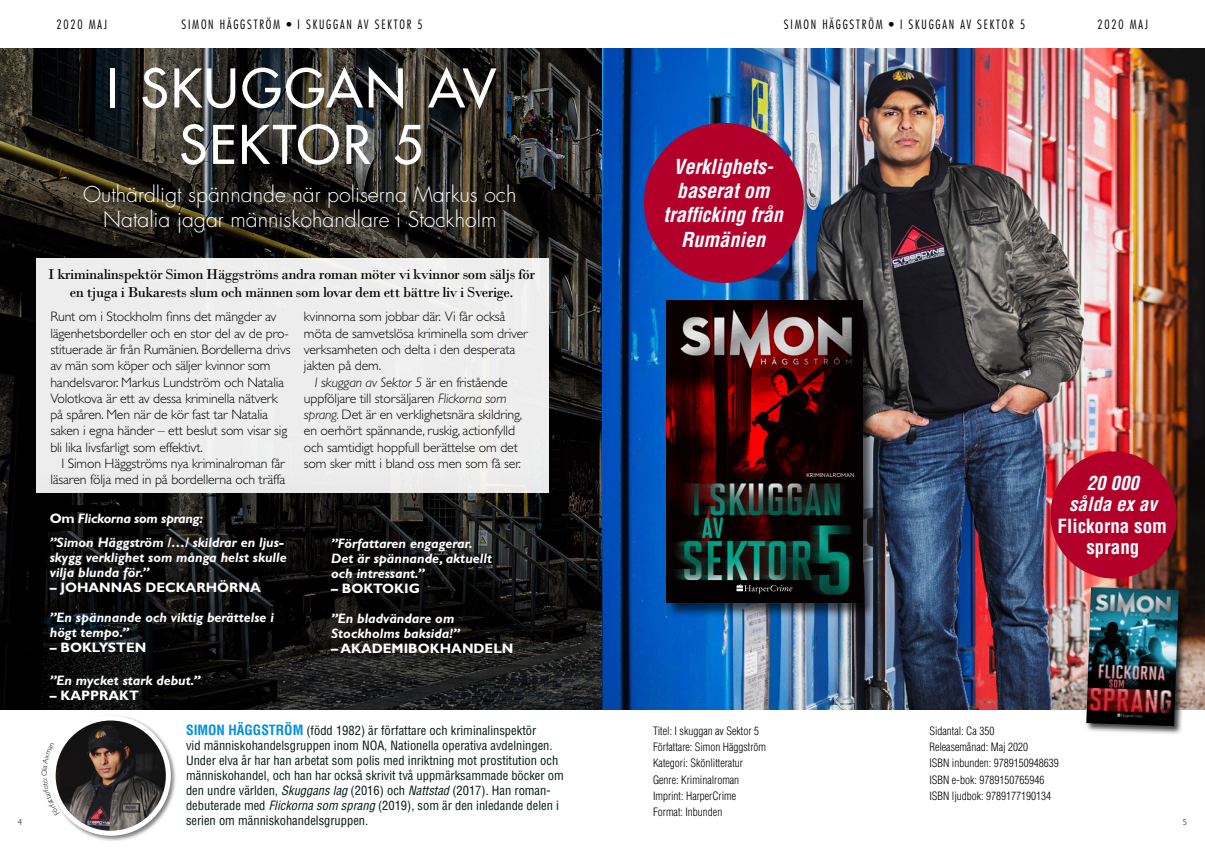
<style>
.page{position:relative;width:1205px;height:851px;background:#fff}
.page>*{position:absolute;margin:0;border:0;box-sizing:border-box;transform-origin:0 0}
.t1{font:500 51.75px/56.4px "Futura Std";letter-spacing:.04em;color:#fff;text-align:center}
.t2{font:300 21.25px/25px "Futura Std";color:#fff;text-align:center}
.t3{font:italic 700 condensed 20.12px/24.2px "Helvetica LT Std";color:#fff;text-align:center}
.t4{font:700 condensed 19px/21.5px "Helvetica LT Std";color:#fff;text-align:center}
.t5{font:italic 700 condensed 19px/21.5px "Helvetica LT Std";color:#fff;text-align:center}
.t6{font:15px/18.8px "Bodoni";letter-spacing:-.03em;color:#000;text-align:center}
.t7{font:300 13.75px/16.2px "Gill Sans Std";letter-spacing:-.01em;color:#000}
.t8{font:italic 700 13.75px/15px "Gill Sans Std";color:#fff}
.t9{font:700 13.75px "Gill Sans Std";color:#fff}
.t10{font:condensed 12.5px/15px "Helvetica LT Std";color:#061715}
.t11{font:300 condensed 12.5px "Futura Std";letter-spacing:.14em;color:#000}
.t12{font:300 condensed 11.25px/16.2px "Helvetica LT Std";color:#000}
.t13{font:300 8.75px "Gill Sans Std";color:#000}
.t14{font:5.88px "Neutraface 2 Text";color:#fff}
.s1{font-style:normal}
.s2{font-style:italic}
.s3{font-weight:700;font-size:13.75px;color:#008fdf}
</style>
<div class="page">
<img style="left:0;top:48px;width:602px;height:416px">
<img style="left:602px;top:48px;width:603px;height:661px">
<div style="left:49px;top:714px;width:128px;height:127px;background:#000;opacity:.5"></div>
<img style="left:53px;top:718px;width:115px;height:115px;border-radius:58px">
<div style="left:51px;top:715px;width:120px;height:120px;border:5px solid #fff;border-radius:50%"></div>
<div style="left:37px;top:259px;width:512px;height:234px;background:#ededed"></div>
<div style="left:665px;top:301px;width:212px;height:317px;background:#000;opacity:.63"></div>
<img style="left:667px;top:300px;width:195px;height:302px">
<div style="left:729px;top:576px;width:70px;height:24px;background:#000;opacity:.75"></div>
<svg style="left:736px;top:583px;width:56px;height:10px"></svg>
<div style="left:644px;top:123px;width:160px;height:160px;background:#b3002b;border-radius:50%"></div>
<div style="left:1050px;top:451px;width:126px;height:127px;background:#b3002b;border-radius:50%"></div>
<img style="left:0;top:464px;width:602px;height:245px">
<div style="left:1085px;top:585px;width:102px;height:149px;background:#000;opacity:.75"></div>
<img style="left:1086px;top:587px;width:93px;height:139px">
<svg style="left:49px;top:742px;width:11px;height:73px"></svg>
<p class="t11" style="left:57px;top:17px;width:52px">2020 MAJ</p>
<p class="t11" style="left:181px;top:17px;width:243px">SIMON HÄGGSTRÖM • I SKUGGAN AV SEKTOR 5</p>
<h1 class="t1" style="left:106px;top:60px;width:391px">I SKUGGAN AV<br>SEKTOR 5</h1>
<h2 class="t2" style="left:83px;top:182px;width:435px">Outhärdligt spännande när poliserna Markus och<br>Natalia jagar människohandlare i Stockholm</h2>
<p class="t6" style="left:48px;top:264px;width:488px">I kriminalinspektör Simon Häggströms andra roman möter vi kvinnor som säljs för en tjuga i Bukarests slum och männen som lovar dem ett bättre liv i Sverige.</p>
<p class="t7" style="left:50px;top:309px;width:242px">Runt om i Stockholm finns det mängder av lägenhetsbordeller och en stor del av de pro&shy;stituerade är från Rumänien. Bordellerna drivs av män som köper och säljer kvinnor som handelsvaror. Markus Lundström och Natalia Volotkova är ett av dessa kriminella nätverk på spåren. Men när de kör fast tar Natalia saken i egna händer – ett beslut som visar sig bli lika livsfarligt som effektivt.</p>
<p class="t7" style="left:50px;top:455px;width:236px;text-align:right">I Simon Häggströms nya kriminalroman får läsaren följa med in på bordellerna och träffa</p>
<p class="t8" style="left:50px;top:505px;width:235px;line-height:24.5px"><span class="s1">Om</span> Flickorna som sprang:<br>”Simon Häggström /…/ skildrar en ljus-</p>
<p class="t8" style="left:50px;top:550px;width:238px">skygg verklighet som många helst skulle vilja blunda för.”</p>
<p class="t9" style="left:50px;top:579px;width:213px">– JOHANNAS DECKARHÖRNA</p>
<p class="t8" style="left:50px;top:610px;width:226px">”En spännande och viktig berättelse i högt tempo.”</p>
<p class="t9" style="left:50px;top:639px;width:98px">– BOKLYSTEN</p>
<p class="t8" style="left:50px;top:672px;width:152px">”En mycket stark debut.”</p>
<p class="t9" style="left:50px;top:687px;width:91px">– KAPPRAKT</p>
<p class="t7" style="left:304px;top:309px;width:225px">kvinnorna som jobbar där. Vi får också möta de samvetslösa kriminella som driver verksamheten och delta i den desperata jakten på dem.</p>
<p class="t7" style="left:304px;top:374px;width:220px;text-indent:11px"><span class="s2">I skuggan av Sektor 5</span> är en fristående uppföljare till storsäljaren <span class="s2">Flickorna som sprang.</span> Det är en verklighetsnära skildring, en oerhört spännande, ruskig, actionfylld och samtidigt hoppfull berättelse om det som sker mitt i bland oss men som få ser.</p>
<p class="t8" style="left:331px;top:536px;width:162px">”Författaren engagerar.<br>Det är spännande, aktuellt och intressant.”</p>
<p class="t9" style="left:331px;top:580px;width:90px">– BOKTOKIG</p>
<p class="t8" style="left:331px;top:611px;width:130px">”En bladvändare om<br>Stockholms baksida!”</p>
<p class="t9" style="left:331px;top:640px;width:184px">– AKADEMIBOKHANDELN</p>
<p class="t11" style="left:784px;top:17px;width:243px">SIMON HÄGGSTRÖM • I SKUGGAN AV SEKTOR 5</p>
<p class="t11" style="left:1097px;top:17px;width:52px">2020 MAJ</p>
<h3 class="t3" style="left:663px;top:154px;width:121px">Verklighets&shy;baserat om trafficking från<br>Rumänien</h3>
<p class="t14" style="left:806px;top:471px;width:49px">KRIMINALROMAN</p>
<h3 class="t5" style="left:1069px;top:472px;width:89px">20 000 sålda ex av</h3>
<h3 class="t4" style="left:1057px;top:514px;width:111px">Flickorna som sprang</h3>
<p class="t10" style="left:186px;top:722px;width:379px"><span class="s3">SIMON HÄGGSTRÖM</span> (född 1982) är författare och kriminalinspektör<br>vid människohandelsgruppen inom NOA, Nationella operativa avdelningen.<br>Under elva år har han arbetat som polis med inriktning mot prostitution och människohandel, och han har också skrivit två uppmärksammade böcker om den undre världen, <span class="s2">Skuggans lag</span> (2016) och <span class="s2">Nattstad</span> (2017). Han roman&shy;debuterade med <span class="s2">Flickorna som sprang</span> (2019), som är den inledande delen i serien om människohandelsgruppen.</p>
<p class="t12" style="left:653px;top:722px;width:115px">Titel: I skuggan av Sektor 5<br>Författare: Simon Häggström<br>Kategori: Skönlitteratur<br>Genre: Kriminalroman<br>Imprint: HarperCrime<br>Format: Inbunden</p>
<p class="t12" style="left:929px;top:722px;width:131px">Sidantal: Ca 350<br>Releasemånad: Maj 2020<br>ISBN inbunden: 9789150948639<br>ISBN e-bok: 9789150765946<br>ISBN ljudbok: 9789177190134</p>
<p class="t13" style="left:18px;top:817px;width:6px">4</p>
<p class="t13" style="left:1183px;top:817px;width:6px">5</p>
</div>
